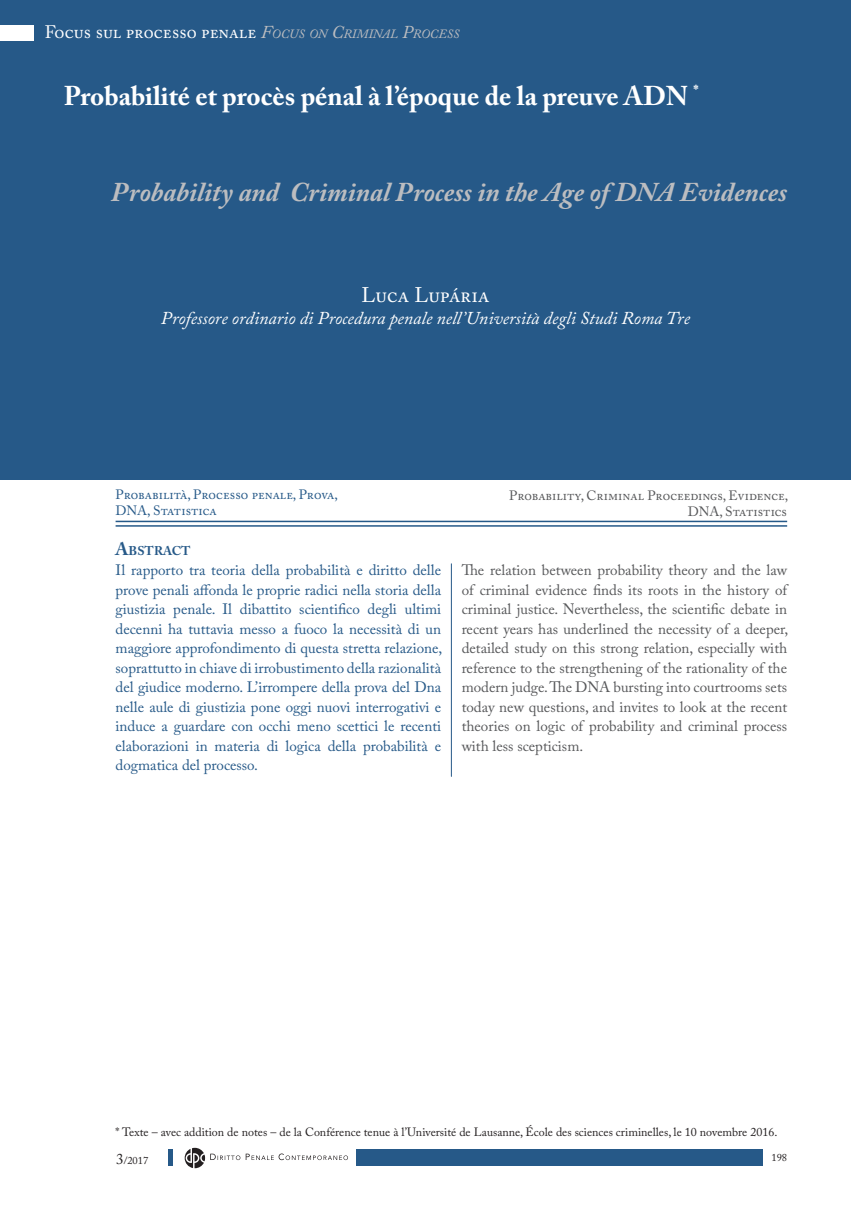
<style>
.page{position:relative;width:851px;height:1221px;background:#fff}
.page>*{position:absolute;margin:0;border:0;box-sizing:border-box;transform-origin:0 0}
.titolo_articolo_ENG{font:italic 700 27px "Adobe Caslon Pro";color:#bcbdc0}
.titolo_articolo_ITA{font:700 27px "Adobe Caslon Pro";color:#fff}
.Autore_articolo{font:21px "Adobe Caslon Pro";color:#fff}
.Autore_articolo-2{font:italic 18px "Adobe Caslon Pro";color:#fff}
.t1{font:18px "Adobe Caslon Pro";color:#fff}
.AbstractITA{font:15px/19.5px "Adobe Caslon Pro";letter-spacing:.005em;color:#265988;text-align:justify}
.AbstractENG{font:15px/19.5px "Adobe Caslon Pro";color:#57585a}
.t2{font:13.5px "Adobe Caslon Pro";color:#57585a}
.t3{font:13.5px "Adobe Caslon Pro";color:#265988}
.AbstractITA-2{font:700 12.6px "Adobe Caslon Pro";color:#265988}
.Sottotitolo{font:12px "Adobe Caslon Pro";color:#231f20}
.t4{font:10.5px "Adobe Caslon Pro";color:#231f20}
.s1{font-style:italic;color:#bcbdc0}
.s2{font-style:italic;font-size:12.6px;color:#bcbdc0}
.s3{font-size:18px}
.s4{font-size:15px}
</style>
<div class="page">
<div style="left:168px;top:1149px;width:5px;height:17px;background:#265988"></div>
<div style="left:356px;top:1149px;width:407px;height:17px;background:#265988"></div>
<svg style="left:185px;top:1147px;width:163px;height:21px"></svg>
<div style="left:0;top:0;width:850px;height:479px;background:#265988"></div>
<div style="left:0;top:25px;width:33px;height:15px;background:#fff"></div>
<hr style="left:116px;top:520px;width:671px;height:2px;background:#265988">
<hr style="left:116px;top:525px;width:671px;height:1px;background:#265988">
<hr style="left:451px;top:563px;width:1px;height:213px;background:#265988">
<p class="t1" style="left:45px;top:21px;width:416px">Focus sul processo penale <span class="s1">F</span><span class="s2">OCUS ON</span> <span class="s1">C</span><span class="s2">RIMINAL</span> <span class="s1">P</span><span class="s2">ROCESS</span></p>
<p class="titolo_articolo_ITA" style="left:64px;top:80px;width:636px">Probabilité et procès pénal à l’époque de la preuve ADN <sup>*</sup></p>
<p class="titolo_articolo_ENG" style="left:111px;top:176px;width:677px">Probability and Criminal Process in the Age of DNA Evidences</p>
<p class="Autore_articolo" style="left:361px;top:282px;width:129px">Luca Lupária</p>
<p class="Autore_articolo-2" style="left:161px;top:307px;width:530px">Professore ordinario di Procedura penale nell’Università degli Studi Roma Tre</p>
<p class="t3" style="left:116px;top:486px;width:224px">Probabilità, Processo penale, Prova,</p>
<p class="t3" style="left:116px;top:502px;width:103px">DNA, Statistica</p>
<p class="t2" style="left:509px;top:487px;width:280px">Probability, Criminal Proceedings, Evidence,</p>
<p class="t2" style="left:687px;top:503px;width:101px">DNA, Statistics</p>
<p class="AbstractITA-2" style="left:116px;top:543px;width:76px"><span class="s3">A</span>BSTRACT</p>
<p class="AbstractITA" style="left:116px;top:560px;width:328px">Il rapporto tra teoria della probabilità e diritto delle prove penali affonda le proprie radici nella storia della giustizia penale. Il dibattito scientifico degli ultimi decenni ha tuttavia messo a fuoco la necessità di un maggiore approfondimento di questa stretta relazione, soprattutto in chiave di irrobustimento della razionalità del giudice moderno. L’irrompere della prova del Dna nelle aule di giustizia pone oggi nuovi interrogativi e induce a guardare con occhi meno scettici le recenti elaborazioni in materia di logica della probabilità e dogmatica del processo.</p>
<p class="AbstractENG" style="left:461px;top:560px;width:329px">The relation between probability theory and the law of criminal evidence finds its roots in the history of criminal justice. Nevertheless, the scientific debate in recent years has underlined the necessity of a deeper, detailed study on this strong relation, especially with reference to the strengthening of the rationality of the modern judge. The DNA bursting into courtrooms sets today new questions, and invites to look at the recent theories on logic of probability and criminal process with less scepticism.</p>
<p class="Sottotitolo" style="left:116px;top:1124px;width:663px">* Texte – avec addition de notes – de la Conférence tenue à l’Université de Lausanne, École des sciences criminelles, le 10 novembre 2016.</p>
<p class="t4" style="left:116px;top:1153px;width:34px"><span class="s4">3</span>/2017</p>
<p class="t4" style="left:771px;top:1150px;width:17px">198</p>
</div>
